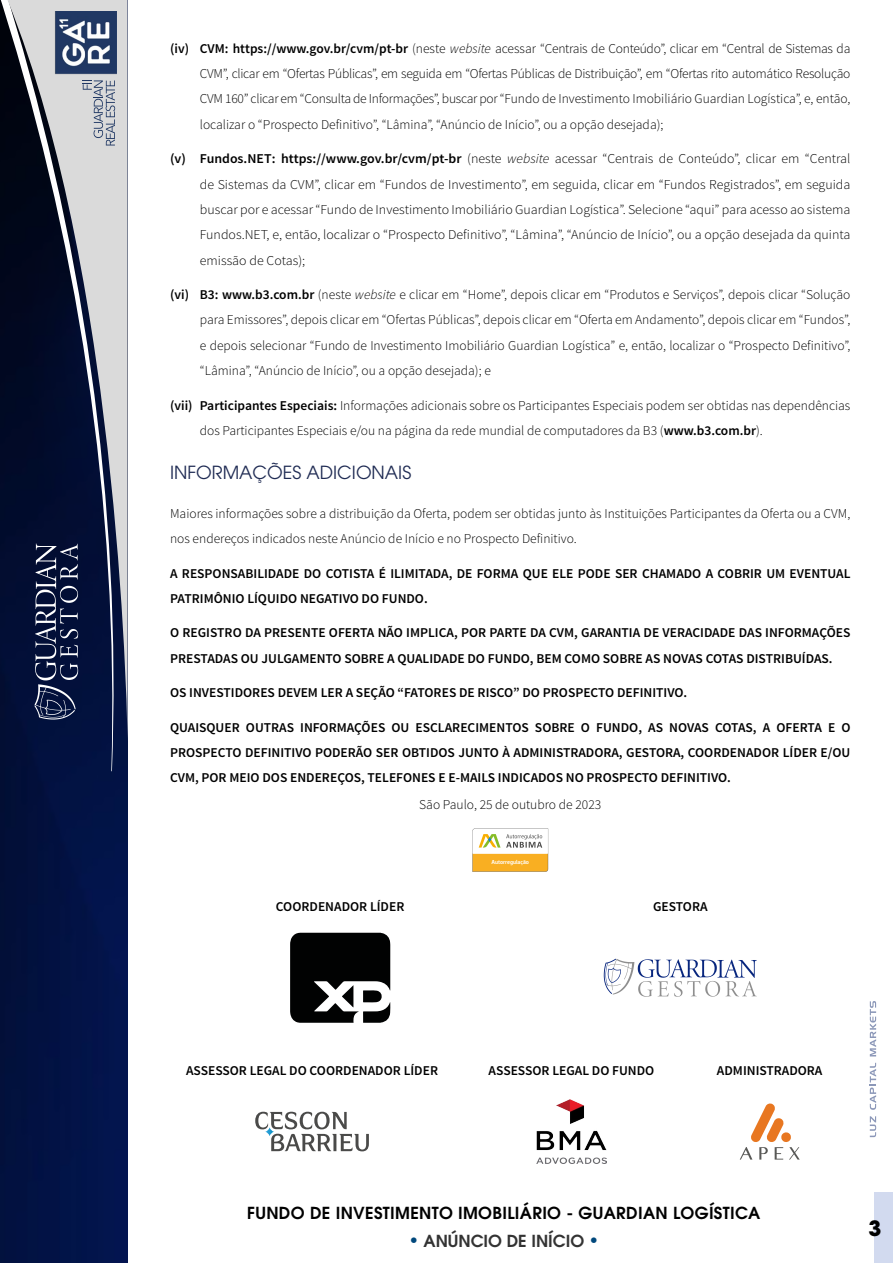
<style>
.page{position:relative;width:893px;height:1263px;background:#fff}
.page>*{position:absolute;margin:0;border:0;box-sizing:border-box;transform-origin:0 0}
.t1{font:700 21px "ITC Avant Garde Pro";color:#000}
.t2{font:18px "ITC Avant Garde Pro";color:#202c54}
.t3{font:600 16.5px "ITC Avant Garde Pro";letter-spacing:.02em;color:#000}
.t4{font:600 16.5px "ITC Avant Garde Pro";color:#333}
.t5{font:300 13.5px/25.3px "Source Sans Pro";color:#000;text-align:justify}
.t6{font:600 13.5px/25.3px "Source Sans Pro";color:#000}
.t7{font:500 5.85px "Dobra";letter-spacing:-.02em;color:#fff}
.s1{font-weight:600}
.s2{font-style:italic}
.s3{font-size:18px;color:#00487c}
</style>
<div class="page">
<img style="left:0;top:771px;width:105px;height:492px">
<svg style="left:0;top:0;width:105px;height:771px;background:#030d2c"></svg>
<svg style="left:105px;top:742px;width:23px;height:521px;background:#03144c"></svg>
<svg style="left:8px;top:0;width:120px;height:742px;background:#4d5469"></svg>
<svg style="left:83px;top:80px;width:32px;height:65px;background:#b8bcc4"></svg>
<img style="left:54px;top:12px;width:62px;height:62px">
<svg style="left:34px;top:543px;width:44px;height:176px;background:#303a5b"></svg>
<div style="left:875px;top:1193px;width:18px;height:70px;background:#d2daef"></div>
<svg style="left:869px;top:1001px;width:8px;height:137px"></svg>
<svg style="left:870px;top:1116px;width:6px;height:21px"></svg>
<svg style="left:870px;top:1063px;width:6px;height:47px"></svg>
<svg style="left:870px;top:1001px;width:6px;height:55px"></svg>
<svg style="left:472px;top:828px;width:76px;height:44px"></svg>
<svg style="left:290px;top:933px;width:100px;height:90px"></svg>
<svg style="left:604px;top:959px;width:153px;height:38px"></svg>
<svg style="left:255px;top:1112px;width:114px;height:39px"></svg>
<img style="left:537px;top:1099px;width:69px;height:64px">
<svg style="left:740px;top:1103px;width:60px;height:56px"></svg>
<p class="t5" style="left:200px;top:36px;width:652px;text-indent:-30px"><span class="s1">(iv) CVM: https://www.gov.br/cvm/pt-br</span> (neste <span class="s2">website</span> acessar “Centrais de Conteúdo”, clicar em “Central de Sistemas da CVM”, clicar em “Ofertas Públicas”, em seguida em “Ofertas Públicas de Distribuição”, em “Ofertas rito automático Resolução CVM 160” clicar em “Consulta de Informações”, buscar por “Fundo de Investimento Imobiliário Guardian Logística”, e, então, localizar o “Prospecto Definitivo”, “Lâmina”, “Anúncio de Início”, ou a opção desejada);</p>
<p class="t5" style="left:200px;top:146px;width:652px;text-indent:-30px"><span class="s1">(v) Fundos.NET: https://www.gov.br/cvm/pt-br</span> (neste <span class="s2">website</span> acessar “Centrais de Conteúdo”, clicar em “Central de Sistemas da CVM”, clicar em “Fundos de Investimento”, em seguida, clicar em “Fundos Registrados”, em seguida buscar por e acessar “Fundo de Investimento Imobiliário Guardian Logística”. Selecione “aqui” para acesso ao sistema Fundos.NET, e, então, localizar o “Prospecto Definitivo”, “Lâmina”, “Anúncio de Início”, ou a opção desejada da quinta emissão de Cotas);</p>
<p class="t5" style="left:200px;top:282px;width:652px;text-indent:-30px"><span class="s1">(vi) B3: www.b3.com.br</span> (neste <span class="s2">website</span> e clicar em “Home”, depois clicar em “Produtos e Serviços”, depois clicar “Solução para Emissores”, depois clicar em “Ofertas Públicas”, depois clicar em “Oferta em Andamento”, depois clicar em “Fundos”, e depois selecionar “Fundo de Investimento Imobiliário Guardian Logística” e, então, localizar o “Prospecto Definitivo”, “Lâmina”, “Anúncio de Início”, ou a opção desejada); e</p>
<p class="t5" style="left:200px;top:393px;width:652px;text-indent:-30px"><span class="s1">(vii) Participantes Especiais:</span> Informações adicionais sobre os Participantes Especiais podem ser obtidas nas dependências dos Participantes Especiais e/ou na página da rede mundial de computadores da B3 (<span class="s1">www.b3.com.br</span>).</p>
<h2 class="t2" style="left:170px;top:461px;width:243px">INFORMAÇÕES ADICIONAIS</h2>
<p class="t5" style="left:170px;top:501px;width:682px">Maiores informações sobre a distribuição da Oferta, podem ser obtidas junto às Instituições Participantes da Oferta ou a CVM, nos endereços indicados neste Anúncio de Início e no Prospecto Definitivo.</p>
<p class="t6" style="left:170px;top:561px;width:682px">A RESPONSABILIDADE DO COTISTA É ILIMITADA, DE FORMA QUE ELE PODE SER CHAMADO A COBRIR UM EVENTUAL<br>PATRIMÔNIO LÍQUIDO NEGATIVO DO FUNDO.</p>
<p class="t6" style="left:170px;top:621px;width:682px">O REGISTRO DA PRESENTE OFERTA NÃO IMPLICA, POR PARTE DA CVM, GARANTIA DE VERACIDADE DAS INFORMAÇÕES<br>PRESTADAS OU JULGAMENTO SOBRE A QUALIDADE DO FUNDO, BEM COMO SOBRE AS NOVAS COTAS DISTRIBUÍDAS.</p>
<p class="t6" style="left:170px;top:680px;width:519px">OS INVESTIDORES DEVEM LER A SEÇÃO “FATORES DE RISCO” DO PROSPECTO DEFINITIVO.</p>
<p class="t6" style="left:170px;top:715px;width:682px;text-align:justify">QUAISQUER OUTRAS INFORMAÇÕES OU ESCLARECIMENTOS SOBRE O FUNDO, AS NOVAS COTAS, A OFERTA E O PROSPECTO DEFINITIVO PODERÃO SER OBTIDOS JUNTO À ADMINISTRADORA, GESTORA, COORDENADOR LÍDER E/OU CVM, POR MEIO DOS ENDEREÇOS, TELEFONES E E-MAILS INDICADOS NO PROSPECTO DEFINITIVO.</p>
<p class="t5" style="left:419px;top:792px;width:183px">São Paulo, 25 de outubro de 2023</p>
<p class="t7" style="left:491px;top:859px;width:39px">Autorregulação</p>
<p class="t6" style="left:276px;top:894px;width:130px">COORDENADOR LÍDER</p>
<p class="t6" style="left:653px;top:894px;width:56px">GESTORA</p>
<p class="t6" style="left:186px;top:1058px;width:254px">ASSESSOR LEGAL DO COORDENADOR LÍDER</p>
<p class="t6" style="left:489px;top:1058px;width:167px">ASSESSOR LEGAL DO FUNDO</p>
<p class="t6" style="left:717px;top:1058px;width:107px">ADMINISTRADORA</p>
<p class="t3" style="left:247px;top:1202px;width:515px">FUNDO DE INVESTIMENTO IMOBILIÁRIO - GUARDIAN LOGÍSTICA</p>
<p class="t4" style="left:409px;top:1230px;width:192px"><span class="s3">•</span> ANÚNCIO DE INÍCIO <span class="s3">•</span></p>
<h1 class="t1" style="left:868px;top:1214px;width:14px">3</h1>
</div>
